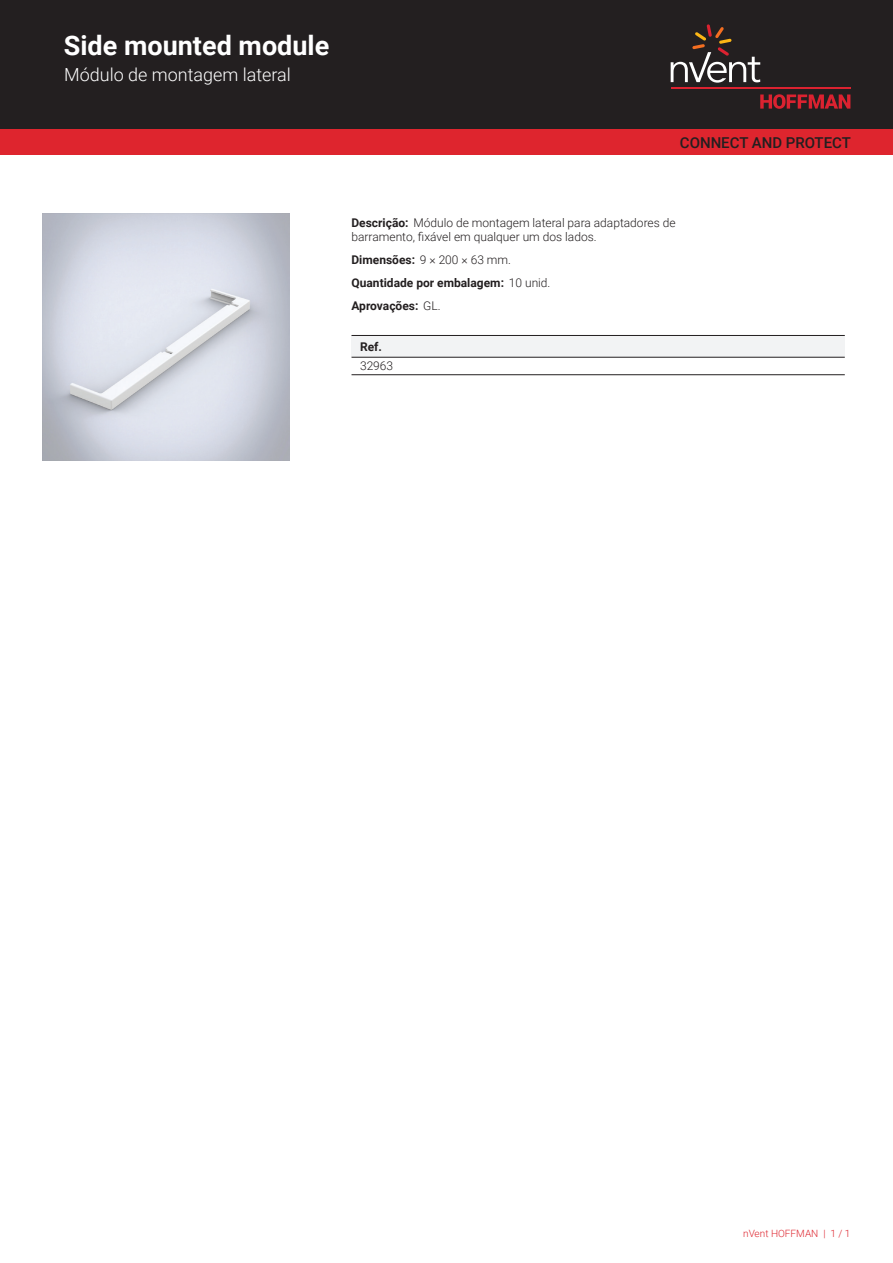
<style>
.page{position:relative;width:893px;height:1263px;background:#fff}
.page>*{position:absolute;margin:0;border:0;box-sizing:border-box;transform-origin:0 0}
.t1{font:700 27px "Roboto";color:#fff}
.t2{font:300 18px "Roboto";color:#fff}
.t3{font:500 15px "Roboto";color:#231f20}
.t4{font:300 12px/14.4px "Roboto";color:#231f20}
.t5{font:700 12px/23px "Roboto";color:#231f20}
.t6{font:300 10.05px "Roboto";color:#de252e}
.s1{font-weight:700}
.s2{font-weight:300}
</style>
<div class="page">
<div style="left:0;top:0;width:893px;height:129px;background:#231f20"></div>
<svg style="left:760px;top:94px;width:90px;height:15px"></svg>
<hr style="left:671px;top:88px;width:179px;height:1px;background:#db2230">
<svg style="left:671px;top:24px;width:89px;height:59px"></svg>
<div style="left:0;top:129px;width:893px;height:26px;background:#de252e"></div>
<div style="left:351px;top:335px;width:494px;height:22px;background:#f2f3f4"></div>
<hr style="left:351px;top:335px;width:494px;height:1px;background:#231f20">
<hr style="left:351px;top:374px;width:494px;height:1px;background:#231f20">
<hr style="left:351px;top:357px;width:494px;height:1px;background:#231f20">
<img style="left:43px;top:213px;width:246px;height:247px">
<h1 class="t1" style="left:64px;top:27px;width:267px">Side mounted module</h1>
<h2 class="t2" style="left:64px;top:62px;width:228px">Módulo de montagem lateral</h2>
<p class="t3" style="left:680px;top:132px;width:173px">CONNECT AND PROTECT</p>
<p class="t4" style="left:351px;top:215px;width:326px"><span class="s1">Descrição:</span> Módulo de montagem lateral para adaptadores de barramento, fixável em qualquer um dos lados.</p>
<p class="t5" style="left:351px;top:248px;width:200px">Dimensões: <span class="s2">9 × 200 × 63 mm.<br></span>Quantidade por embalagem: <span class="s2">10 unid.<br></span>Aprovações: <span class="s2">GL.</span></p>
<p class="t5" style="left:360px;top:335px;width:23px">Ref.</p>
<p class="t4" style="left:360px;top:359px;width:35px">32963</p>
<p class="t6" style="left:743px;top:1226px;width:109px">nVent HOFFMAN | 1 / 1</p>
</div>
